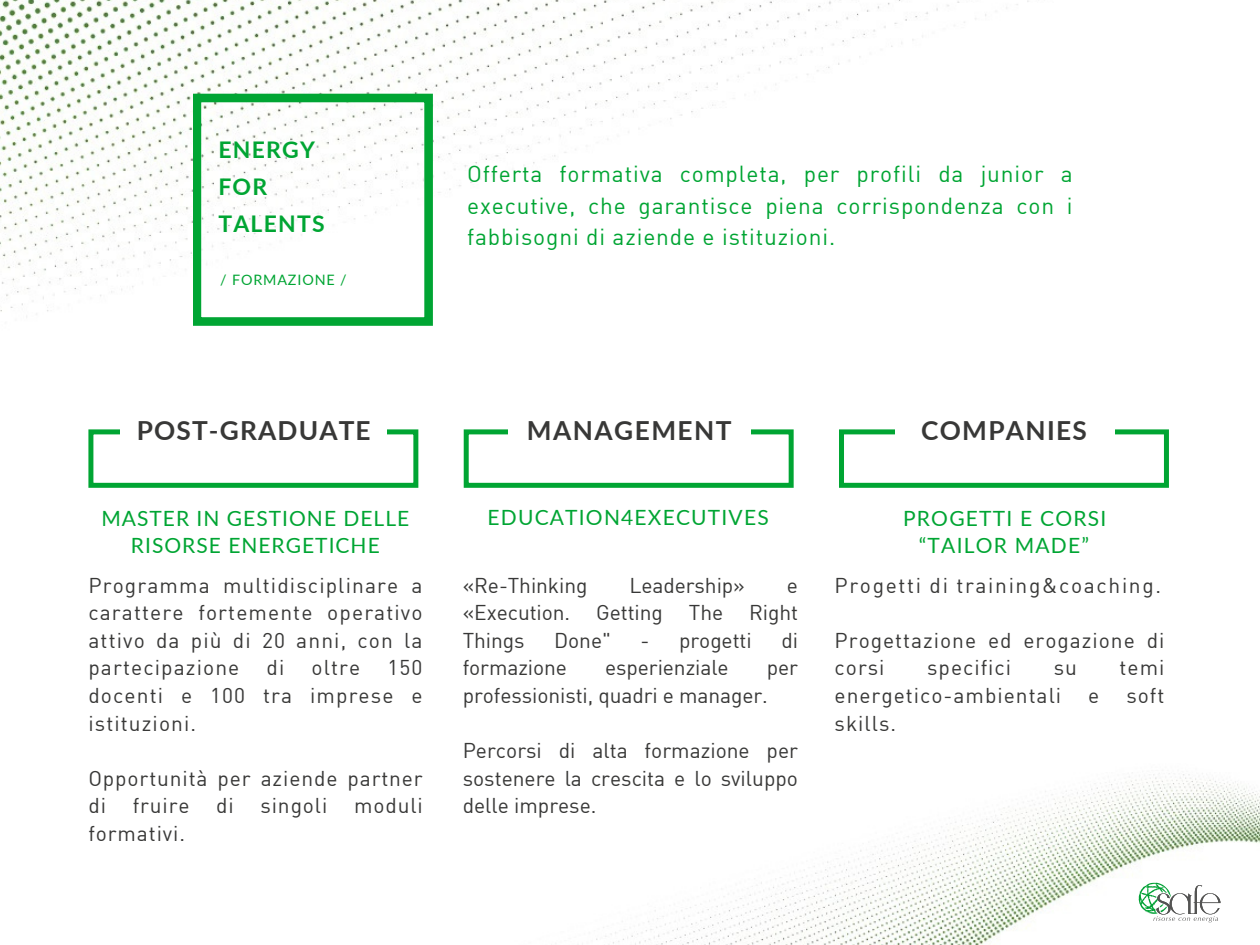
<style>
.page{position:relative;width:1260px;height:945px;background:#fff}
.page>*{position:absolute;margin:0;border:0;box-sizing:border-box;transform-origin:0 0}
.t1{font:700 26.25px "Lato";letter-spacing:.05em;color:#383837}
.t2{font:700 22.93px/36.8px "Lato";letter-spacing:.055em;color:#00a533}
.t3{font:22.75px/31.5px "DIN";letter-spacing:.04em;color:#00a533;text-align:justify}
.t4{font:21px/27.7px "DIN";letter-spacing:.04em;color:#383837;text-align:justify}
.t5{font:21px/27.7px "DIN";letter-spacing:-.005em;color:#383837}
.t6{font:21px/27.7px "Lato";letter-spacing:.055em;color:#00a533;text-align:center}
.t7{font:21px "DIN";letter-spacing:.08em;color:#383837}
.t8{font:14.35px "Lato";letter-spacing:.06em;color:#00a533}
</style>
<div class="page">
<img style="left:0;top:0;width:1260px;height:945px">
<svg style="left:88px;top:429px;width:330px;height:59px"></svg>
<div style="left:120px;top:411px;width:267px;height:39px;background:#fff"></div>
<svg style="left:193px;top:94px;width:240px;height:232px"></svg>
<svg style="left:464px;top:429px;width:330px;height:59px"></svg>
<div style="left:508px;top:411px;width:242px;height:39px;background:#fff"></div>
<svg style="left:839px;top:429px;width:330px;height:59px"></svg>
<div style="left:895px;top:411px;width:220px;height:39px;background:#fff"></div>
<svg style="left:1139px;top:883px;width:82px;height:40px"></svg>
<h4 class="t2" style="left:218px;top:131px;width:108px">ENERGY<br>FOR<br>TALENTS</h4>
<h4 class="t8" style="left:220px;top:271px;width:128px">/ FORMAZIONE /</h4>
<h4 class="t3" style="left:467px;top:158px;width:607px">Offerta formativa completa, per profili da junior a executive, che garantisce piena corrispondenza con i fabbisogni di aziende e istituzioni.</h4>
<h4 class="t1" style="left:137px;top:414px;width:235px">POST-GRADUATE</h4>
<h1 class="t1" style="left:527px;top:414px;width:206px">MANAGEMENT</h1>
<h3 class="t1" style="left:921px;top:414px;width:167px">COMPANIES</h3>
<h4 class="t6" style="left:101px;top:504px;width:309px">MASTER IN GESTIONE DELLE<br>RISORSE ENERGETICHE</h4>
<h1 class="t6" style="left:488px;top:503px;width:283px">EDUCATION4EXECUTIVES</h1>
<h3 class="t6" style="left:903px;top:504px;width:205px">PROGETTI E CORSI “TAILOR MADE”</h3>
<h2 class="t4" style="left:88px;top:571px;width:336px">Programma multidisciplinare a carattere fortemente operativo attivo da più di 20 anni, con la partecipazione</h2>
<h2 class="t4" style="left:88px;top:654px;width:336px;text-indent:299px">150 docenti e 100 tra imprese e istituzioni.</h2>
<p class="t4" style="left:88px;top:764px;width:336px">Opportunità per aziende partner di</p>
<h2 class="t4" style="left:267px;top:654px;width:19px">di</h2>
<h2 class="t4" style="left:312px;top:654px;width:50px">oltre</h2>
<p class="t4" style="left:133px;top:791px;width:58px">fruire</p>
<p class="t4" style="left:216px;top:791px;width:19px">di</p>
<p class="t4" style="left:261px;top:791px;width:68px">singoli</p>
<p class="t4" style="left:354px;top:791px;width:70px">moduli</p>
<p class="t4" style="left:88px;top:819px;width:98px">formativi.</p>
<h4 class="t5" style="left:463px;top:571px;width:126px">«Re-Thinking</h4>
<h4 class="t5" style="left:630px;top:571px;width:117px">Leadership»</h4>
<h4 class="t4" style="left:463px;top:571px;width:337px;text-indent:324px">e «Execution. Getting The Right Things</h4>
<h4 class="t4" style="left:554px;top:626px;width:58px">Done"</h4>
<h4 class="t5" style="left:641px;top:626px;width:113px">- progetti</h4>
<h4 class="t4" style="left:781px;top:626px;width:18px">di</h4>
<h4 class="t5" style="left:463px;top:654px;width:106px">formazione</h4>
<h4 class="t5" style="left:605px;top:654px;width:125px">esperienziale</h4>
<h4 class="t5" style="left:463px;top:654px;width:337px;text-indent:304px">per professionisti, quadri e manager.</h4>
<h1 class="t4" style="left:463px;top:736px;width:337px">Percorsi di alta formazione per sostenere la crescita e lo sviluppo delle imprese.</h1>
<h3 class="t7" style="left:835px;top:572px;width:328px">Progetti di training&amp;coaching.</h3>
<h4 class="t4" style="left:835px;top:626px;width:331px">Progettazione ed erogazione di corsi</h4>
<h4 class="t4" style="left:927px;top:654px;width:86px">specifici</h4>
<h4 class="t4" style="left:1054px;top:654px;width:25px">su</h4>
<h4 class="t4" style="left:1120px;top:654px;width:46px">temi</h4>
<h4 class="t4" style="left:835px;top:681px;width:228px">energetico-ambientali</h4>
<h4 class="t4" style="left:1088px;top:681px;width:13px">e</h4>
<h4 class="t4" style="left:1126px;top:681px;width:40px">soft</h4>
<h4 class="t4" style="left:835px;top:709px;width:63px">skills.</h4>
</div>
